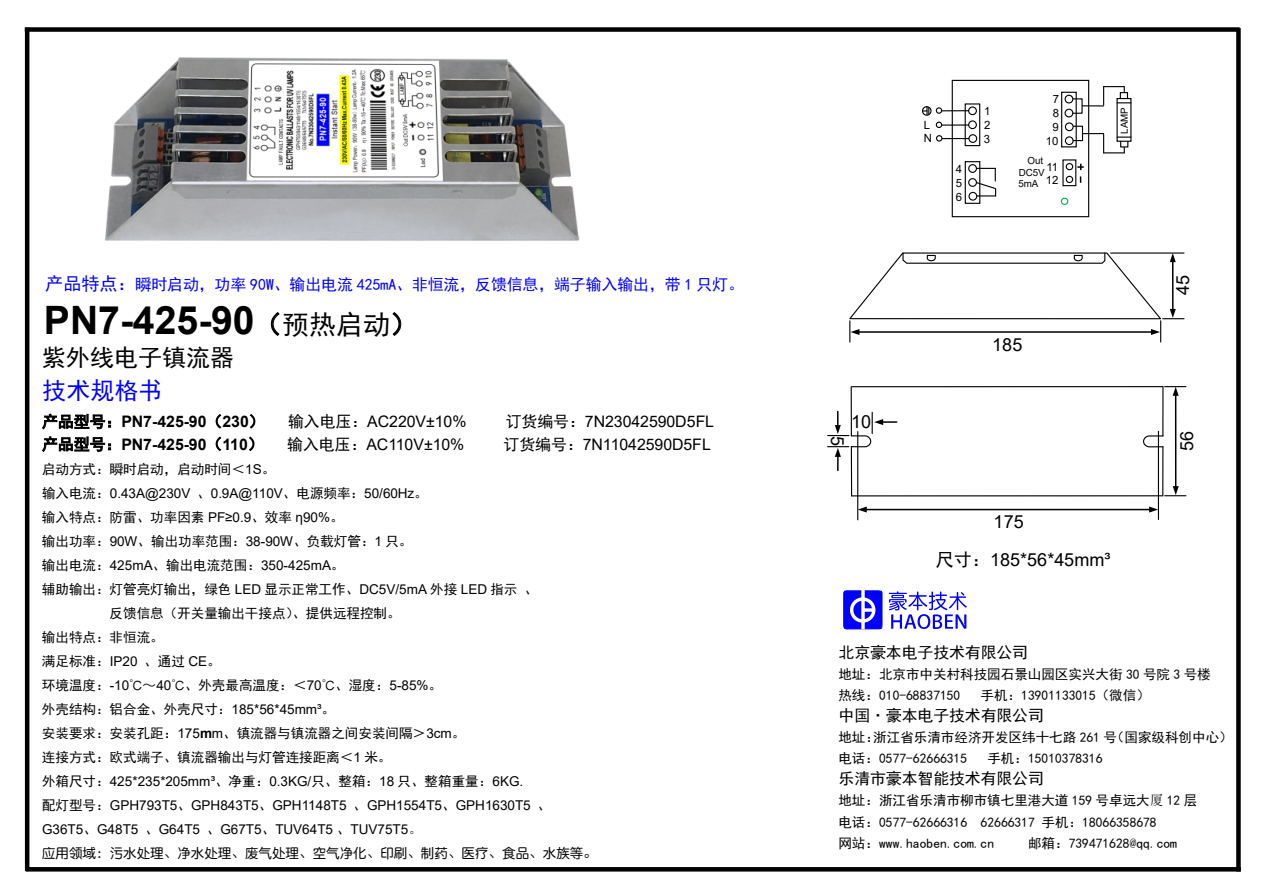
<style>
.page{position:relative;width:1263px;height:893px;background:#fff}
.page>*{position:absolute;margin:0;border:0;box-sizing:border-box;transform-origin:0 0}
.t1{font:700 39.15px "Arial";color:#000}
.t2{font:24px "Sim Hei";color:#000}
.t3{font:24px "Sim Hei";letter-spacing:.005em;color:#00f}
.t4{font:18px "Arial";letter-spacing:.005em;color:#000}
.t5{font:15.9px "Arial";color:#000}
.t6{font:15.9px "Sim Hei";color:#00f}
.t7{font:700 15.9px "Arial";color:#000}
.t8{font:15.9px "Sim Hei";color:#000}
.t9{font:13.5px/21.1px "Sim Hei";color:#000}
.t10{font:13.5px/24.2px "Arial";color:#000}
.t11{font:13.5px "Qing Yuan";color:#000}
.t12{font:11.4px/14px "Arial";color:#000;text-align:justify}
.t13{font:9.75px/11.4px "Arial";color:#000}
.s1{font-size:18px}
.s2{font-family:"Sim Hei";font-weight:400;font-size:27px}
.s3{font-family:"Sim Hei";font-weight:400}
.s4{font-family:"Sim Hei"}
.s5{font-family:"Arial"}
.s6{font-family:"Arial";font-weight:700}
.s7{font-family:"Sim Sun"}
</style>
<div class="page">
<img style="left:105px;top:57px;width:475px;height:184px">
<svg style="left:271px;top:312px;width:9px;height:24px"></svg>
<svg style="left:392px;top:312px;width:9px;height:24px"></svg>
<hr style="left:851px;top:387px;width:1px;height:49px;background:#000">
<hr style="left:851px;top:447px;width:1px;height:49px;background:#000">
<svg style="left:1143px;top:435px;width:21px;height:13px"></svg>
<hr style="left:1162px;top:387px;width:1px;height:49px;background:#000">
<hr style="left:1162px;top:447px;width:1px;height:49px;background:#000">
<hr style="left:857px;top:432px;width:1px;height:88px;background:#000">
<hr style="left:1158px;top:431px;width:1px;height:88px;background:#000">
<hr style="left:852px;top:386px;width:311px;height:1px;background:#000">
<hr style="left:851px;top:495px;width:311px;height:1px;background:#000">
<hr style="left:1175px;top:394px;width:1px;height:94px;background:#000">
<svg style="left:1164px;top:486px;width:22px;height:10px"></svg>
<svg style="left:1164px;top:386px;width:22px;height:10px"></svg>
<hr style="left:865px;top:509px;width:285px;height:1px;background:#000">
<svg style="left:1149px;top:507px;width:9px;height:6px"></svg>
<svg style="left:858px;top:507px;width:9px;height:6px"></svg>
<svg style="left:828px;top:411px;width:69px;height:59px"></svg>
<svg style="left:849px;top:252px;width:335px;height:90px"></svg>
<svg style="left:42px;top:414px;width:69px;height:16px"></svg>
<svg style="left:216px;top:414px;width:5px;height:15px"></svg>
<svg style="left:250px;top:414px;width:5px;height:15px"></svg>
<svg style="left:42px;top:436px;width:69px;height:16px"></svg>
<svg style="left:216px;top:436px;width:5px;height:15px"></svg>
<svg style="left:249px;top:436px;width:5px;height:15px"></svg>
<svg style="left:29px;top:867px;width:1207px;height:4px;background:#040404"></svg>
<svg style="left:843px;top:590px;width:40px;height:40px"></svg>
<div style="left:850px;top:597px;width:25px;height:26px;border:3px solid #fff;border-radius:50%"></div>
<svg style="left:861px;top:590px;width:4px;height:39px"></svg>
<svg style="left:863px;top:608px;width:11px;height:4px"></svg>
<svg style="left:889px;top:591px;width:78px;height:38px"></svg>
<div style="left:25px;top:27px;width:1215px;height:5px;background:#000"></div>
<hr style="left:25px;top:28px;width:4px;height:843px;background:#000">
<div style="left:1236px;top:28px;width:5px;height:843px;background:#000"></div>
<div style="left:1061px;top:198px;width:7px;height:7px;border:1px solid #00b050;border-radius:50%"></div>
<div style="left:968px;top:164px;width:9px;height:9px;border:1px solid #000;border-radius:50%"></div>
<div style="left:965px;top:161px;width:15px;height:43px;border:1px solid #000"></div>
<div style="left:968px;top:178px;width:9px;height:9px;border:1px solid #000;border-radius:50%"></div>
<div style="left:968px;top:192px;width:9px;height:9px;border:1px solid #000;border-radius:50%"></div>
<svg style="left:975px;top:168px;width:22px;height:28px"></svg>
<div style="left:952px;top:80px;width:137px;height:137px;border:1px solid #000"></div>
<div style="left:1064px;top:95px;width:9px;height:8px;border:1px solid #000;border-radius:50%"></div>
<div style="left:1061px;top:92px;width:16px;height:55px;border:1px solid #000"></div>
<div style="left:1064px;top:109px;width:9px;height:8px;border:1px solid #000;border-radius:50%"></div>
<div style="left:1065px;top:122px;width:9px;height:9px;border:1px solid #000;border-radius:50%"></div>
<div style="left:1065px;top:136px;width:9px;height:9px;border:1px solid #000;border-radius:50%"></div>
<div style="left:968px;top:106px;width:9px;height:9px;border:1px solid #000;border-radius:50%"></div>
<div style="left:965px;top:103px;width:15px;height:43px;border:1px solid #000"></div>
<div style="left:968px;top:120px;width:9px;height:9px;border:1px solid #000;border-radius:50%"></div>
<div style="left:968px;top:134px;width:9px;height:9px;border:1px solid #000;border-radius:50%"></div>
<svg style="left:942px;top:110px;width:26px;height:1px"></svg>
<div style="left:936px;top:107px;width:6px;height:7px;border:1px solid #000;border-radius:50%"></div>
<div style="left:922px;top:106px;width:9px;height:10px;border:1px solid #000;border-radius:50%"></div>
<svg style="left:922px;top:107px;width:7px;height:8px"></svg>
<svg style="left:942px;top:138px;width:27px;height:1px"></svg>
<div style="left:936px;top:135px;width:6px;height:7px;border:1px solid #000;border-radius:50%"></div>
<hr style="left:942px;top:124px;width:26px;height:2px;background:#000">
<svg style="left:936px;top:122px;width:6px;height:6px"></svg>
<svg style="left:1077px;top:164px;width:7px;height:6px"></svg>
<div style="left:1066px;top:163px;width:7px;height:7px;border:1px solid #000;border-radius:50%"></div>
<div style="left:1066px;top:176px;width:7px;height:7px;border:1px solid #000;border-radius:50%"></div>
<div style="left:1072px;top:98px;width:10px;height:16px;border:1px solid #000"></div>
<div style="left:1073px;top:126px;width:10px;height:15px;border:1px solid #000"></div>
<svg style="left:1082px;top:86px;width:49px;height:20px"></svg>
<svg style="left:1082px;top:133px;width:49px;height:20px"></svg>
<p class="t6" style="left:45px;top:277px;width:700px"><span class="s1">产品特点：</span>瞬时启动，功率 90W、输出电流 425mA、非恒流，反馈信息，端子输入输出，带 1 只灯。</p>
<h1 class="t1" style="left:44px;top:293px;width:375px">PN7-425-90<span class="s2">（预热启动）</span></h1>
<h2 class="t2" style="left:42px;top:345px;width:194px">紫外线电子镇流器</h2>
<h2 class="t3" style="left:42px;top:378px;width:122px">技术规格书</h2>
<p class="t7" style="left:42px;top:410px;width:224px"><span class="s3">产品型号：</span>PN7-425-90<span class="s3">（</span>230<span class="s3">）</span></p>
<p class="t5" style="left:288px;top:411px;width:180px"><span class="s4">输入电压：</span>AC220V±10%</p>
<p class="t5" style="left:506px;top:411px;width:210px"><span class="s4">订货编号：</span>7N23042590D5FL</p>
<p class="t7" style="left:42px;top:433px;width:223px"><span class="s3">产品型号：</span>PN7-425-90<span class="s3">（</span>110<span class="s3">）</span></p>
<p class="t5" style="left:287px;top:433px;width:179px"><span class="s4">输入电压：</span>AC110V±10%</p>
<p class="t5" style="left:503px;top:433px;width:209px"><span class="s4">订货编号：</span>7N11042590D5FL</p>
<p class="t9" style="left:42px;top:458px;width:235px">启动方式：瞬时启动，启动时间＜<span class="s5">1S</span>。</p>
<p class="t10" style="left:42px;top:481px;width:387px"><span class="s4">输入电流：</span>0.43A@230V <span class="s4">、</span>0.9A@110V<span class="s4">、电源频率：</span>50/60Hz<span class="s4">。</span></p>
<p class="t9" style="left:42px;top:506px;width:303px">输入特点：防雷、功率因素 <span class="s5">PF≥0.9</span>、效率 <span class="s5">η90%</span>。</p>
<p class="t9" style="left:42px;top:530px;width:372px">输出功率：<span class="s5">90W</span>、输出功率范围：<span class="s5">38-90W</span>、负载灯管：<span class="s5">1</span> 只。</p>
<p class="t9" style="left:42px;top:554px;width:304px">输出电流：<span class="s5">425mA</span>、输出电流范围：<span class="s5">350-425mA</span>。</p>
<p class="t9" style="left:42px;top:578px;width:497px">辅助输出：灯管亮灯输出，绿色 <span class="s5">LED</span> 显示正常工作、<span class="s5">DC5V/5mA</span> 外接 <span class="s5">LED</span> 指示、</p>
<p class="t9" style="left:110px;top:603px;width:293px">反馈信息（开关量输出干接点）、提供远程控制。</p>
<p class="t9" style="left:42px;top:626px;width:123px">输出特点：非恒流。</p>
<p class="t9" style="left:42px;top:650px;width:180px">满足标准：<span class="s5">IP20</span> 、通过 <span class="s5">CE</span>。</p>
<p class="t9" style="left:42px;top:675px;width:402px">环境温度：<span class="s5">-10</span>℃～<span class="s5">40</span>℃、外壳最高温度：＜<span class="s5">70</span>℃、湿度：<span class="s5">5-85%</span>。</p>
<p class="t9" style="left:42px;top:699px;width:295px">外壳结构：铝合金、外壳尺寸：<span class="s5">185*56*45mm³</span>。</p>
<p class="t9" style="left:42px;top:723px;width:425px">安装要求：安装孔距：<span class="s5">175</span><span class="s6">m</span><span class="s5">m</span>、镇流器与镇流器之间安装间隔＞<span class="s5">3cm</span>。</p>
<p class="t9" style="left:42px;top:747px;width:351px">连接方式：欧式端子、镇流器输出与灯管连接距离＜<span class="s5">1</span> 米。</p>
<p class="t10" style="left:42px;top:769px;width:510px"><span class="s4">外箱尺寸：</span>425*235*205mm³<span class="s4">、净重：</span>0.3KG/<span class="s4">只、整箱：</span>18 <span class="s4">只、整箱重量：</span>6KG.<br><span class="s4">配灯型号：</span>GPH793T5<span class="s4">、</span>GPH843T5<span class="s4">、</span>GPH1148T5 <span class="s4">、</span>GPH1554T5<span class="s4">、</span>GPH1630T5 <span class="s4">、<br></span>G36T5<span class="s4">、</span>G48T5 <span class="s4">、</span>G64T5 <span class="s4">、</span>G67T5<span class="s4">、</span>TUV64T5 <span class="s4">、</span>TUV75T5<span class="s7">。</span></p>
<p class="t11" style="left:42px;top:847px;width:556px">应用领域：污水处理、净水处理、废气处理、空气净化、印刷、制药、医疗、食品、水族等。</p>
<h3 class="t4" style="left:850px;top:436px;width:12px;rotate:90deg">5</h3>
<h3 class="t4" style="left:851px;top:409px;width:22px">10</h3>
<p class="t12" style="left:924px;top:118px;width:10px;line-height:13.2px">L<br>N</p>
<p class="t12" style="left:956px;top:162px;width:8px">4<br>5<br>6</p>
<p class="t12" style="left:984px;top:104px;width:8px">1<br>2<br>3</p>
<p class="t12" style="left:1053px;top:92px;width:8px">7<br>8</p>
<p class="t12" style="left:1046px;top:120px;width:14px;text-align:center">9<br>10</p>
<p class="t13" style="left:1027px;top:154px;width:17px">Out</p>
<p class="t12" style="left:1046px;top:160px;width:13px">11</p>
<p class="t13" style="left:1018px;top:166px;width:42px">DC5V<br>5mA <sup>12</sup></p>
<h3 class="t4" style="left:992px;top:332px;width:32px">185</h3>
<p class="t13" style="left:1118px;top:134px;width:28px;rotate:-90deg">LAMP</p>
<h3 class="t4" style="left:994px;top:509px;width:32px">175</h3>
<h3 class="t4" style="left:936px;top:547px;width:176px"><span class="s4">尺寸：</span>185*56*45mm³</h3>
<h3 class="t4" style="left:1170px;top:295px;width:22px;rotate:-90deg">45</h3>
<h3 class="t4" style="left:1174px;top:451px;width:22px;rotate:-90deg">56</h3>
<p class="t8" style="left:838px;top:645px;width:191px">北京豪本电子技术有限公司</p>
<p class="t9" style="left:838px;top:664px;width:374px">地址：北京市中关村科技园石景山园区实兴大街 30 号院 3 号楼热线：010-68837150</p>
<p class="t9" style="left:981px;top:685px;width:171px">手机：13901133015（微信）</p>
<p class="t8" style="left:838px;top:708px;width:207px">中国·豪本电子技术有限公司</p>
<p class="t9" style="left:838px;top:727px;width:396px">地址：浙江省乐清市经济开发区纬十七路 261 号（国家级科创中心）电话：0577-62666315</p>
<p class="t9" style="left:987px;top:748px;width:117px">手机：15010378316</p>
<p class="t8" style="left:838px;top:771px;width:207px">乐清市豪本智能技术有限公司</p>
<p class="t9" style="left:838px;top:790px;width:360px">地址：浙江省乐清市柳市镇七里港大道 159 号卓远大<span class="s7">厦</span> 12 层电话：0577-62666316 62666317 手机：18066358678<br>网站：www.haoben.com.cn</p>
<p class="t9" style="left:1028px;top:832px;width:150px">邮箱：739471628@qq.com</p>
</div>
